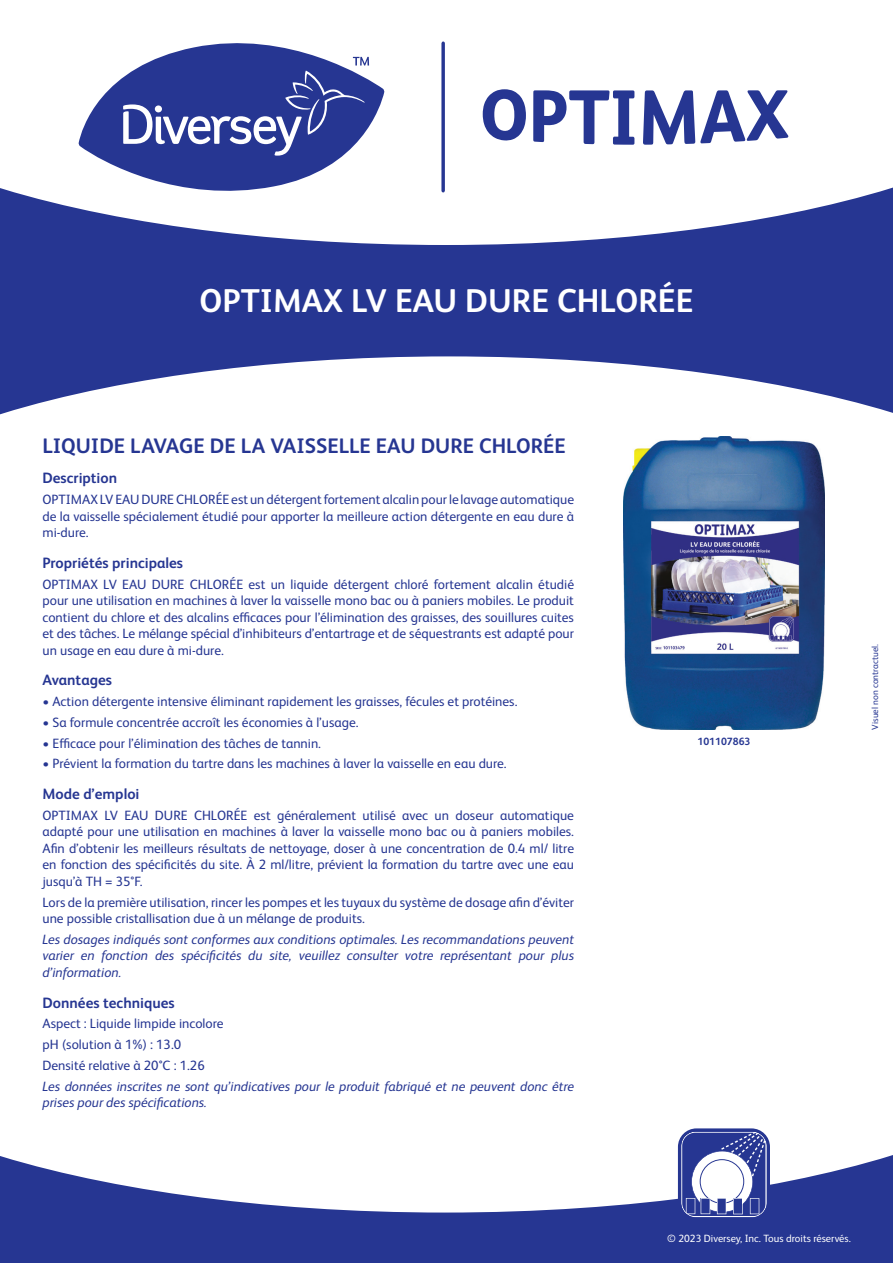
<style>
.page{position:relative;width:893px;height:1263px;background:#fff}
.page>*{position:absolute;margin:0;border:0;box-sizing:border-box;transform-origin:0 0}
.t1{font:700 33px "FS Albert Pro";color:#fff}
.t2{font:700 21px "FS Albert Pro";color:#263692}
.t3{font:700 15px "FS Albert Pro";color:#263692}
.t4{font:13.5px/16.5px "FS Albert Pro";color:#263692;text-align:justify}
.t5{font:italic 13.5px/16.5px "FS Albert Pro";color:#263692;text-align:justify}
.t6{font:10.5px "FS Albert Pro";color:#fff}
.t7{font:700 10.5px "FS Albert Pro";color:#263692}
.t8{font:9px "FS Albert Pro";color:#263692}
</style>
<div class="page">
<svg style="left:0;top:187px;width:893px;height:228px;fill:#263692"></svg>
<svg style="left:0;top:1148px;width:893px;height:115px;fill:#263692"></svg>
<svg style="left:679px;top:1132px;width:89px;height:87px"></svg>
<div style="left:678px;top:1128px;width:92px;height:92px;border:3px solid #263692;border-radius:17px"></div>
<img style="left:623px;top:436px;width:202px;height:293px">
<svg style="left:78px;top:43px;width:307px;height:161px"></svg>
<svg style="left:123px;top:57px;width:246px;height:99px;background:#4b58a4"></svg>
<svg style="left:441px;top:43px;width:4px;height:148px"></svg>
<svg style="left:483px;top:89px;width:43px;height:52px"></svg>
<svg style="left:533px;top:90px;width:101px;height:55px"></svg>
<svg style="left:643px;top:90px;width:145px;height:55px"></svg>
<h1 class="t1" style="left:200px;top:278px;width:495px">OPTIMAX LV EAU DURE CHLORÉE</h1>
<h2 class="t2" style="left:43px;top:430px;width:525px">LIQUIDE LAVAGE DE LA VAISSELLE EAU DURE CHLORÉE</h2>
<p class="t3" style="left:43px;top:468px;width:76px">Description</p>
<p class="t4" style="left:43px;top:490px;width:533px">OPTIMAX LV EAU DURE CHLORÉE est un détergent fortement alcalin pour le lavage automatique de la vaisselle spécialement étudié pour apporter la meilleure action détergente en eau dure à mi-dure.</p>
<p class="t3" style="left:43px;top:552px;width:142px">Propriétés principales</p>
<p class="t4" style="left:43px;top:575px;width:533px">OPTIMAX LV EAU DURE CHLORÉE est un liquide détergent chloré fortement alcalin étudié pour une utilisation en machines à laver la vaisselle mono bac ou à paniers mobiles. Le produit contient du chlore et des alcalins efficaces pour l’élimination des graisses, des souillures cuites et des tâches. Le mélange spécial d’inhibiteurs d’entartrage et de séquestrants est adapté pour un usage en eau dure à mi-dure.</p>
<p class="t3" style="left:43px;top:670px;width:71px">Avantages</p>
<p class="t4" style="left:43px;top:692px;width:476px">• Action détergente intensive éliminant rapidement les graisses, fécules et protéines.</p>
<p class="t4" style="left:43px;top:713px;width:318px">• Sa formule concentrée accroît les économies à l’usage.</p>
<p class="t4" style="left:43px;top:734px;width:280px">• Efficace pour l’élimination des tâches de tannin.</p>
<p class="t4" style="left:43px;top:754px;width:466px">• Prévient la formation du tartre dans les machines à laver la vaisselle en eau dure.</p>
<p class="t3" style="left:43px;top:783px;width:99px">Mode d’emploi</p>
<p class="t4" style="left:43px;top:806px;width:533px">OPTIMAX LV EAU DURE CHLORÉE est généralement utilisé avec un doseur automatique adapté pour une utilisation en machines à laver la vaisselle mono bac ou à paniers mobiles.<br>Afin d’obtenir les meilleurs résultats de nettoyage, doser à une concentration de 0.4 ml/ litre en fonction des spécificités du site. À 2 ml/litre, prévient la formation du tartre avec une eau jusqu’à TH = 35°F.</p>
<p class="t4" style="left:43px;top:893px;width:533px">Lors de la première utilisation, rincer les pompes et les tuyaux du système de dosage afin d’éviter une possible cristallisation due à un mélange de produits.</p>
<p class="t5" style="left:43px;top:930px;width:533px">Les dosages indiqués sont conformes aux conditions optimales. Les recommandations peuvent varier en fonction des spécificités du site, veuillez consulter votre représentant pour plus d’information.</p>
<p class="t3" style="left:43px;top:992px;width:134px">Données techniques</p>
<p class="t4" style="left:43px;top:1012px;width:183px;line-height:20.7px;text-align:left">Aspect : Liquide limpide incolore pH (solution à 1%) : 13.0<br>Densité relative à 20°C : 1.26</p>
<p class="t5" style="left:43px;top:1077px;width:533px">Les données inscrites ne sont qu’indicatives pour le produit fabriqué et ne peuvent donc être prises pour des spécifications.</p>
<p class="t7" style="left:697px;top:734px;width:55px">101107863</p>
<p class="t8" style="left:869px;top:729px;width:87px;rotate:-90deg">Visuel non contractuel.</p>
<p class="t6" style="left:667px;top:1231px;width:185px">© 2023 Diversey, Inc. Tous droits réservés.</p>
</div>
